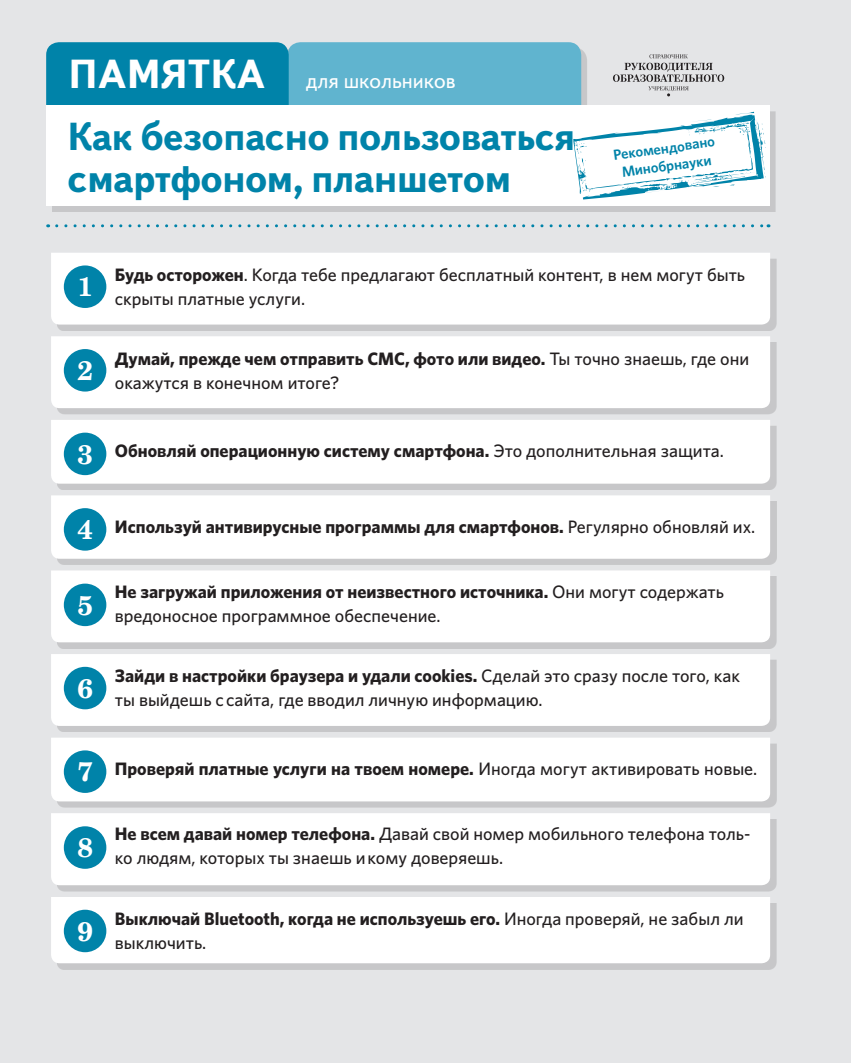
<style>
.page{position:relative;width:851px;height:1063px;background:#fff}
.page>*{position:absolute;margin:0;border:0;box-sizing:border-box;transform-origin:0 0}
.t1{font:700 40.5px "Text Book C";color:#fff}
.t2{font:700 39px/42px "Text Book C";letter-spacing:-.02em;color:#0083a9}
.t3{font:700 27px "Century Schlbk Cyr";color:#fff}
.t4{font:21px "Text Book C";color:#fff}
._01{font:500 18px/24px "Whitney";color:#231f20}
._01-2{font:700 18px/24px "Whitney";color:#231f20}
.t5{font:600 14.55px/17.5px "Whitney";color:#0083a9;text-align:center}
.s1{font-weight:700}
.s2{font-weight:500}
</style>
<div class="page">
<div style="left:0;top:0;width:850px;height:1063px;background:#e4e5e7"></div>
<div style="left:52px;top:48px;width:723px;height:164px;background:#231f20;opacity:.15"></div>
<div style="left:287px;top:42px;width:294px;height:88px;background:#60b4cf;border-radius:13px"></div>
<div style="left:46px;top:42px;width:243px;height:88px;background:#0083a9;border-radius:13px"></div>
<div style="left:46px;top:105px;width:723px;height:101px;background:#fff"></div>
<svg style="left:57px;top:224px;width:711px;height:3px"></svg>
<svg style="left:613px;top:54px;width:111px;height:42px"></svg>
<hr style="left:850px;top:0;width:1px;height:1063px;background:#e4e5e7">
<svg style="left:573px;top:111px;width:192px;height:89px"></svg>
<div style="left:57px;top:259px;width:719px;height:72px;background:#c7c7c9"></div>
<div style="left:51px;top:253px;width:719px;height:72px;background:#fff"></div>
<div style="left:64px;top:265px;width:42px;height:43px;background:#0083a9;border-radius:50%"></div>
<div style="left:57px;top:342px;width:719px;height:72px;background:#c7c7c9"></div>
<div style="left:51px;top:336px;width:719px;height:72px;background:#fff"></div>
<div style="left:64px;top:349px;width:42px;height:43px;background:#0083a9;border-radius:50%"></div>
<div style="left:57px;top:426px;width:719px;height:64px;background:#c7c7c9"></div>
<div style="left:51px;top:420px;width:719px;height:64px;background:#fff"></div>
<div style="left:64px;top:433px;width:42px;height:42px;background:#0083a9;border-radius:50%"></div>
<div style="left:57px;top:501px;width:719px;height:64px;background:#c7c7c9"></div>
<div style="left:51px;top:495px;width:719px;height:64px;background:#fff"></div>
<div style="left:64px;top:508px;width:42px;height:43px;background:#0083a9;border-radius:50%"></div>
<div style="left:57px;top:576px;width:719px;height:72px;background:#231f20;opacity:.15"></div>
<div style="left:51px;top:570px;width:719px;height:72px;background:#fff"></div>
<div style="left:64px;top:584px;width:42px;height:42px;background:#0083a9;border-radius:50%"></div>
<div style="left:57px;top:660px;width:719px;height:72px;background:#c7c7c9"></div>
<div style="left:51px;top:654px;width:719px;height:72px;background:#fff"></div>
<div style="left:64px;top:667px;width:42px;height:42px;background:#0083a9;border-radius:50%"></div>
<div style="left:57px;top:743px;width:719px;height:65px;background:#231f20;opacity:.15"></div>
<div style="left:51px;top:738px;width:719px;height:63px;background:#fff"></div>
<div style="left:64px;top:750px;width:42px;height:43px;background:#0083a9;border-radius:50%"></div>
<div style="left:57px;top:819px;width:719px;height:72px;background:#231f20;opacity:.15"></div>
<div style="left:51px;top:813px;width:719px;height:72px;background:#fff"></div>
<div style="left:64px;top:826px;width:42px;height:43px;background:#0083a9;border-radius:50%"></div>
<div style="left:57px;top:903px;width:719px;height:66px;background:#231f20;opacity:.15"></div>
<div style="left:51px;top:897px;width:719px;height:66px;background:#fff"></div>
<div style="left:64px;top:910px;width:42px;height:42px;background:#0083a9;border-radius:50%"></div>
<p class="t1" style="left:68px;top:51px;width:198px">ПАМЯТКА</p>
<p class="t4" style="left:306px;top:69px;width:151px">для школьников</p>
<p class="t2" style="left:67px;top:115px;width:509px">Как безопасно пользоваться смартфоном, планшетом</p>
<p class="t5" style="left:612px;top:146px;width:104px;rotate:-8deg">Рекомендовано<br>Минобрнауки</p>
<p class="t3" style="left:77px;top:270px;width:17px">1</p>
<p class="_01" style="left:115px;top:262px;width:631px"><span class="s1">Будь осторожен</span>. Когда тебе предлагают бесплатный контент, в нем могут быть скрыты платные услуги.</p>
<p class="t3" style="left:77px;top:353px;width:17px">2</p>
<p class="_01" style="left:115px;top:346px;width:635px"><span class="s1">Думай, прежде чем отправить СМС, фото или видео.</span> Ты точно знаешь, где они окажутся в конечном итоге?</p>
<p class="t3" style="left:77px;top:437px;width:17px">3</p>
<p class="_01-2" style="left:115px;top:438px;width:610px">Обновляй операционную систему смартфона. <span class="s2">Это дополнительная защита.</span></p>
<p class="t3" style="left:77px;top:513px;width:17px">4</p>
<p class="_01-2" style="left:115px;top:514px;width:641px">Используй антивирусные программы для смартфонов. <span class="s2">Регулярно обновляй их.</span></p>
<p class="t3" style="left:77px;top:588px;width:17px">5</p>
<p class="_01" style="left:115px;top:579px;width:610px"><span class="s1">Не загружай приложения от неизвестного источника.</span> Они могут содержать вредоносное программное обеспечение.</p>
<p class="t3" style="left:77px;top:671px;width:17px">6</p>
<p class="_01" style="left:115px;top:664px;width:626px"><span class="s1">Зайди в настройки браузера и удали cookies.</span> Сделай это сразу после того, как ты выйдешь с сайта, где вводил личную информацию.</p>
<p class="t3" style="left:77px;top:755px;width:17px">7</p>
<p class="_01-2" style="left:115px;top:756px;width:644px">Проверяй платные услуги на твоем номере. <span class="s2">Иногда могут активировать новые.</span></p>
<p class="t3" style="left:77px;top:831px;width:17px">8</p>
<p class="_01" style="left:115px;top:822px;width:637px"><span class="s1">Не всем давай номер телефона.</span> Давай свой номер мобильного телефона толь&shy;ко людям, которых ты знаешь и кому доверяешь.</p>
<p class="t3" style="left:77px;top:914px;width:17px">9</p>
<p class="_01-2" style="left:115px;top:907px;width:630px">Выключай Bluetooth, когда не используешь его. <span class="s2">Иногда проверяй, не забыл ли выключить.</span></p>
</div>
